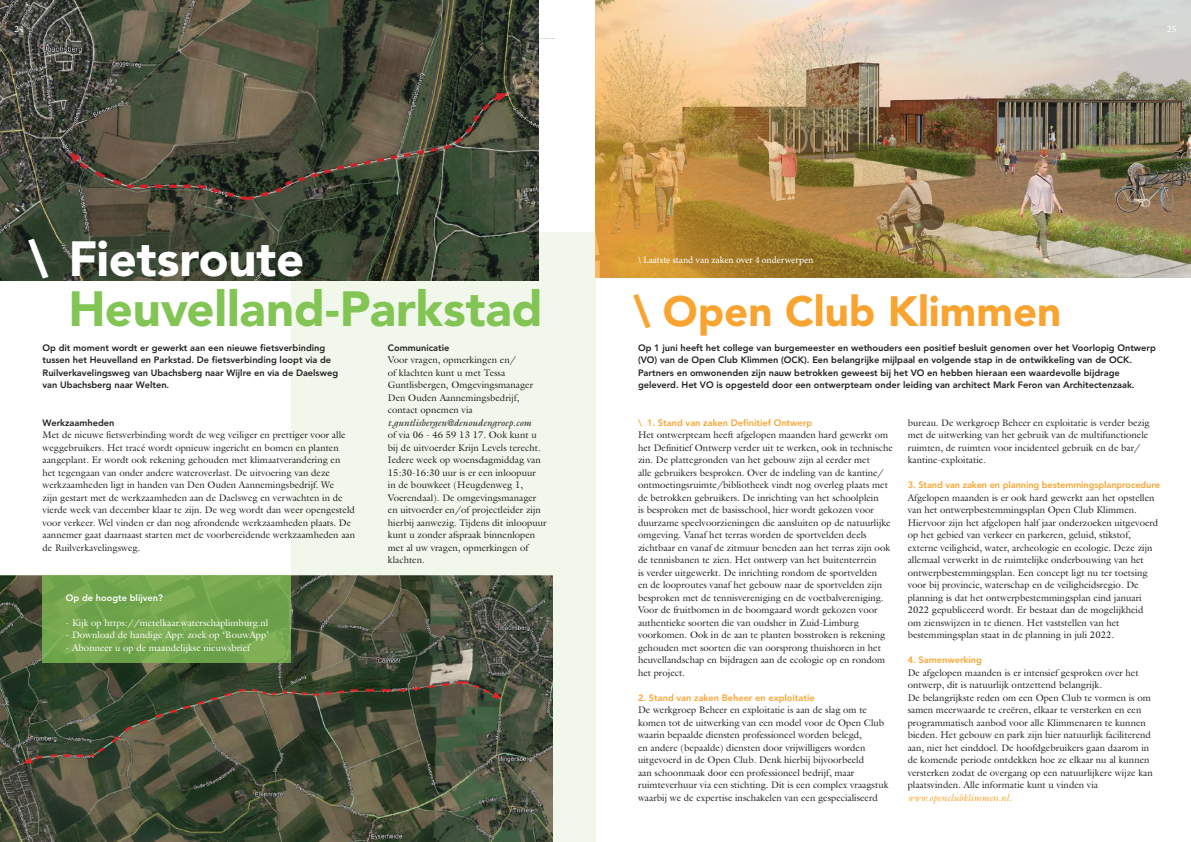
<style>
.page{position:relative;width:1191px;height:842px;background:#fff}
.page>*{position:absolute;margin:0;border:0;box-sizing:border-box;transform-origin:0 0}
.Kop_groot{font:900 49px "Avenir LT Std";letter-spacing:-.005em;color:#83c555}
.Kop_groot-2{font:900 49px "Avenir LT Std";letter-spacing:-.01em;color:#fff}
.Kop_groot-3{font:900 42px "Avenir LT Std";color:#f9a431}
.platte_tekst{font:9.6px/12.5px "Galliard Pro";color:#231f20}
.platte_tekst-2{font:9.6px "Galliard Pro";color:#fff}
.platte_tekst-3{font:9.6px "Minion Pro";color:#fff}
.platte_tekst-4{font:italic 9.6px "Galliard Pro";color:#f9a431}
.platte_tekst-5{font:800 9.2px/12.5px "Avenir LT Std";color:#231f20}
.platte_tekst-6{font:800 9.2px "Avenir LT Std";color:#f9a431}
.platte_tekst-7{font:800 9.2px "Avenir LT Std";color:#fff}
.t1{font:9px "Galliard Pro";color:#fff}
.s1{font-style:italic}
</style>
<div class="page">
<svg style="left:539px;top:38px;width:15px;height:1px"></svg>
<div style="left:291px;top:232px;width:304px;height:610px;background:#f1f7eb"></div>
<img style="left:0;top:0;width:539px;height:280px">
<img style="left:0;top:576px;width:553px;height:266px">
<svg style="left:43px;top:575px;width:248px;height:88px;background:#73a64e"></svg>
<img style="left:595px;top:0;width:596px;height:278px">
<p class="t1" style="left:14px;top:23px;width:12px">24</p>
<p class="t1" style="left:1166px;top:23px;width:12px">25</p>
<p class="Kop_groot-2" style="left:28px;top:229px;width:277px">\ Fietsroute</p>
<p class="Kop_groot" style="left:68px;top:279px;width:476px">Heuvelland-Parkstad</p>
<p class="platte_tekst-5" style="left:43px;top:341px;width:297px">Op dit moment wordt er gewerkt aan een nieuwe fietsverbinding tussen het Heuvelland en Parkstad. De fietsverbinding loopt via de<br>Ruilverkavelingsweg van Ubachsberg naar Wijlre en via de Daelsweg</p>
<p class="platte_tekst-5" style="left:43px;top:379px;width:128px">van Ubachsberg naar Welten.</p>
<p class="platte_tekst-5" style="left:43px;top:416px;width:73px">Werkzaamheden</p>
<p class="platte_tekst" style="left:43px;top:428px;width:314px">Met de nieuwe fietsverbinding wordt de weg veiliger en prettiger voor alle weggebruikers. Het tracé wordt opnieuw ingericht en bomen en planten aangeplant. Er wordt ook rekening gehouden met klimaatverandering en het tegengaan van onder andere wateroverlast. De uitvoering van deze werkzaamheden ligt in handen van Den Ouden Aannemingsbedrijf. We<br>zijn gestart met de werkzaamheden aan de Daelsweg en verwachten in de vierde week van december klaar te zijn. De weg wordt dan weer opengesteld voor verkeer. Wel vinden er dan nog afrondende werkzaamheden plaats. De aannemer gaat daarnaast starten met de voorbereidende werkzaamheden aan de Ruilverkavelingsweg.</p>
<p class="platte_tekst-7" style="left:66px;top:592px;width:98px">Op de hoogte blijven?</p>
<p class="platte_tekst-2" style="left:66px;top:616px;width:204px">- Kijk op https://metelkaar.waterschaplimburg.nl</p>
<p class="platte_tekst-2" style="left:66px;top:628px;width:205px">- Download de handige App: zoek op ‘BouwApp’</p>
<p class="platte_tekst-2" style="left:66px;top:641px;width:186px">- Abonneer u op de maandelijkse nieuwsbrief</p>
<p class="platte_tekst-5" style="left:388px;top:341px;width:63px">Communicatie</p>
<p class="platte_tekst" style="left:388px;top:353px;width:147px">Voor vragen, opmerkingen en/<br>of klachten kunt u met Tessa<br>Guntlisbergen, Omgevingsmanager<br>Den Ouden Aannemingsbedrijf,</p>
<p class="platte_tekst" style="left:388px;top:403px;width:86px">contact opnemen via</p>
<p class="platte_tekst" style="left:388px;top:416px;width:160px"><span class="s1">t.guntlisbergen@denoudengroep.com<br></span>of via 06 - 46 59 13 17. Ook kunt u bij de uitvoerder Krijn Levels terecht.<br>Iedere week op woensdagmiddag van 15:30-16:30 uur is er een inloopuur<br>in de bouwkeet (Heugdenweg 1, Voerendaal). De omgevingsmanager en uitvoerder en/of projectleider zijn hierbij aanwezig. Tijdens dit inloopuur kunt u zonder afspraak binnenlopen met al uw vragen, opmerkingen of klachten.</p>
<p class="platte_tekst-3" style="left:638px;top:254px;width:177px">\ Laatste stand van zaken over 4 onderwerpen</p>
<p class="Kop_groot-3" style="left:633px;top:285px;width:429px">\ Open Club Klimmen</p>
<p class="platte_tekst-5" style="left:638px;top:341px;width:519px">Op 1 juni heeft het college van burgemeester en wethouders een positief besluit genomen over het Voorlopig Ontwerp (VO) van de Open Club Klimmen (OCK). Een belangrijke mijlpaal en volgende stap in de ontwikkeling van de OCK.<br>Partners en omwonenden zijn nauw betrokken geweest bij het VO en hebben hieraan een waardevolle bijdrage geleverd. Het VO is opgesteld door een ontwerpteam onder leiding van architect Mark Feron van Architectenzaak.</p>
<p class="platte_tekst-6" style="left:638px;top:417px;width:176px">\ 1. Stand van zaken Definitief Ontwerp</p>
<p class="platte_tekst" style="left:638px;top:428px;width:256px">Het ontwerpteam heeft afgelopen maanden hard gewerkt om het Definitief Ontwerp verder uit te werken, ook in technische zin. De plattegronden van het gebouw zijn al eerder met<br>alle gebruikers besproken. Over de indeling van de kantine/ ontmoetingsruimte/bibliotheek vindt nog overleg plaats met de betrokken gebruikers. De inrichting van het schoolplein<br>is besproken met de basisschool, hier wordt gekozen voor duurzame speelvoorzieningen die aansluiten op de natuurlijke omgeving. Vanaf het terras worden de sportvelden deels zichtbaar en vanaf de zitmuur beneden aan het terras zijn ook de tennisbanen te zien. Het ontwerp van het buitenterrein<br>is verder uitgewerkt. De inrichting rondom de sportvelden<br>en de looproutes vanaf het gebouw naar de sportvelden zijn besproken met de tennisvereniging en de voetbalvereniging.<br>Voor de fruitbomen in de boomgaard wordt gekozen voor authentieke soorten die van oudsher in Zuid-Limburg voorkomen. Ook in de aan te planten bosstroken is rekening gehouden met soorten die van oorsprong thuishoren in het heuvellandschap en bijdragen aan de ecologie op en rondom het project.</p>
<p class="platte_tekst-6" style="left:638px;top:692px;width:178px">2. Stand van zaken Beheer en exploitatie</p>
<p class="platte_tekst" style="left:638px;top:703px;width:252px">De werkgroep Beheer en exploitatie is aan de slag om te komen tot de uitwerking van een model voor de Open Club waarin bepaalde diensten professioneel worden belegd,<br>en andere (bepaalde) diensten door vrijwilligers worden uitgevoerd in de Open Club. Denk hierbij bijvoorbeeld<br>aan schoonmaak door een professioneel bedrijf, maar ruimteverhuur via een stichting. Dit is een complex vraagstuk waarbij we de expertise inschakelen van een gespecialiseerd</p>
<p class="platte_tekst" style="left:907px;top:416px;width:243px">bureau. De werkgroep Beheer en exploitatie is verder bezig met de uitwerking van het gebruik van de multifunctionele ruimten, de ruimten voor incidenteel gebruik en de bar/ kantine-exploitatie.</p>
<p class="platte_tekst-6" style="left:907px;top:479px;width:254px">3. Stand van zaken en planning bestemmingsplanprocedure</p>
<p class="platte_tekst" style="left:907px;top:491px;width:252px">Afgelopen maanden is er ook hard gewerkt aan het opstellen van het ontwerpbestemmingsplan Open Club Klimmen.<br>Hiervoor zijn het afgelopen half jaar onderzoeken uitgevoerd op het gebied van verkeer en parkeren, geluid, stikstof, externe veiligheid, water, archeologie en ecologie. Deze zijn allemaal verwerkt in de ruimtelijke onderbouwing van het ontwerpbestemmingsplan. Een concept ligt nu ter toetsing voor bij provincie, waterschap en de veiligheidsregio. De planning is dat het ontwerpbestemmingsplan eind januari 2022 gepubliceerd wordt. Er bestaat dan de mogelijkheid om zienswijzen in te dienen. Het vaststellen van het bestemmingsplan staat in de planning in juli 2022.</p>
<p class="platte_tekst-6" style="left:907px;top:654px;width:76px">4. Samenwerking</p>
<p class="platte_tekst" style="left:907px;top:666px;width:232px">De afgelopen maanden is er intensief gesproken over het ontwerp, dit is natuurlijk ontzettend belangrijk.</p>
<p class="platte_tekst" style="left:907px;top:691px;width:247px">De belangrijkste reden om een Open Club te vormen is om samen meerwaarde te creëren, elkaar te versterken en een programmatisch aanbod voor alle Klimmenaren te kunnen bieden. Het gebouw en park zijn hier natuurlijk faciliterend aan, niet het einddoel. De hoofdgebruikers gaan daarom in de komende periode ontdekken hoe ze elkaar nu al kunnen versterken zodat de overgang op een natuurlijkere wijze kan plaatsvinden. Alle informatie kunt u vinden via</p>
<p class="platte_tekst-4" style="left:907px;top:791px;width:105px">www.openclubklimmen.nl.</p>
</div>
